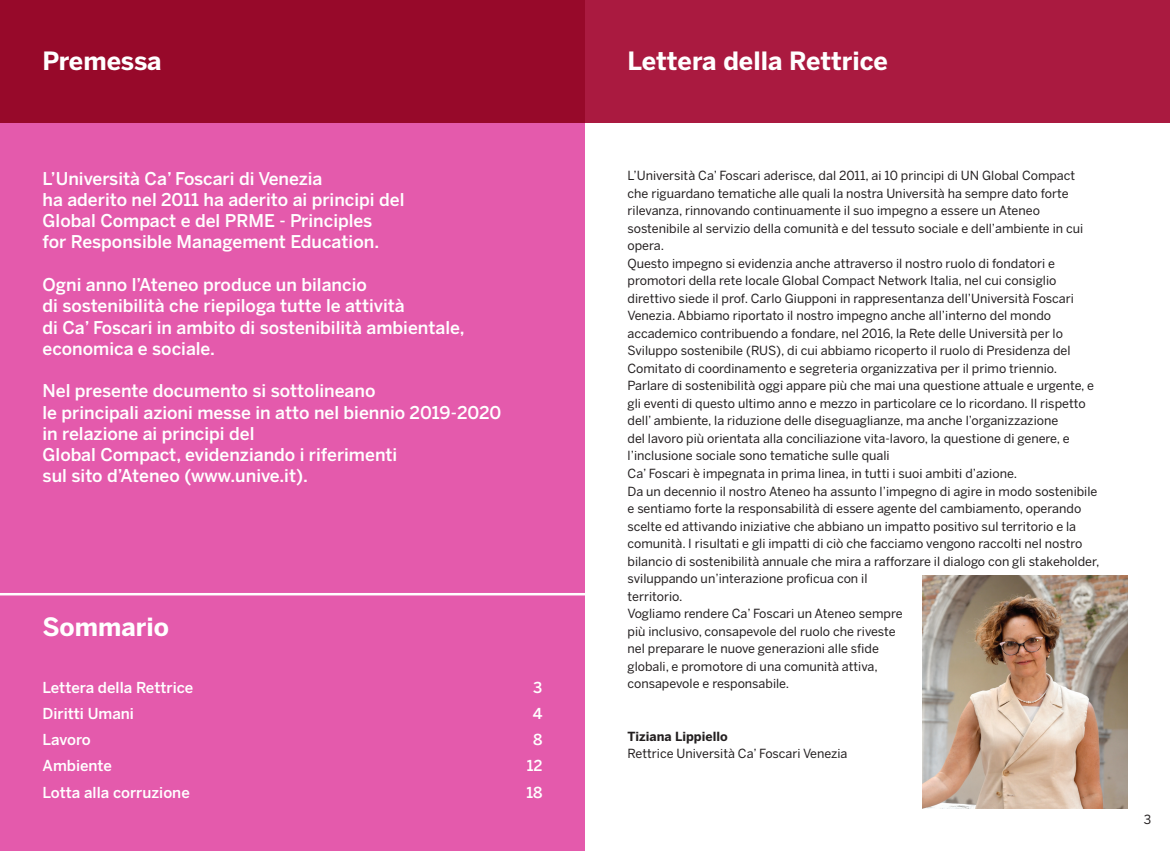
<style>
.page{position:relative;width:1170px;height:851px;background:#fff}
.page>*{position:absolute;margin:0;border:0;box-sizing:border-box;transform-origin:0 0}
.t1{font:700 25px "Benton Sans";color:#fff}
.t2{font:500 17.5px/21.2px "Benton Sans";color:#fff}
.t3{font:500 15px "Benton Sans";color:#fff}
.t4{font:12.5px/17.5px "Benton Sans";color:#231f20}
.t5{font:700 12.5px "Benton Sans";color:#231f20}
</style>
<div class="page">
<div style="left:0;top:0;width:1169px;height:123px;background:#aa1a40"></div>
<svg style="left:0;top:0;width:585px;height:850px;background:#d84e99"></svg>
<img style="left:922px;top:575px;width:205px;height:233px">
<hr style="left:0;top:593px;width:585px;height:2px;background:#fff">
<h1 class="t1" style="left:43px;top:46px;width:120px">Premessa</h1>
<h2 class="t2" style="left:43px;top:167px;width:363px">L’Università Ca’ Foscari di Venezia<br>ha aderito nel 2011 ha aderito ai principi del Global Compact e del PRME - Principles<br>for Responsible Management Education.</h2>
<h2 class="t2" style="left:43px;top:274px;width:423px">Ogni anno l’Ateneo produce un bilancio<br>di sostenibilità che riepiloga tutte le attività<br>di Ca’ Foscari in ambito di sostenibilità ambientale, economica e sociale.</h2>
<h2 class="t2" style="left:43px;top:380px;width:460px">Nel presente documento si sottolineano<br>le principali azioni messe in atto nel biennio 2019-2020 in relazione ai principi del<br>Global Compact, evidenziando i riferimenti<br>sul sito d’Ateneo (www.unive.it).</h2>
<h1 class="t1" style="left:43px;top:612px;width:128px">Sommario</h1>
<p class="t3" style="left:43px;top:678px;width:152px">Lettera della Rettrice</p>
<p class="t3" style="left:533px;top:678px;width:11px">3</p>
<p class="t3" style="left:43px;top:704px;width:93px">Diritti Umani</p>
<p class="t3" style="left:532px;top:704px;width:11px">4</p>
<p class="t3" style="left:43px;top:730px;width:50px">Lavoro</p>
<p class="t3" style="left:533px;top:730px;width:11px">8</p>
<p class="t3" style="left:43px;top:756px;width:71px">Ambiente</p>
<p class="t3" style="left:526px;top:756px;width:17px">12</p>
<p class="t3" style="left:43px;top:783px;width:149px">Lotta alla corruzione</p>
<p class="t3" style="left:526px;top:783px;width:18px">18</p>
<h1 class="t1" style="left:627px;top:46px;width:262px">Lettera della Rettrice</h1>
<p class="t4" style="left:627px;top:167px;width:473px">L’Università Ca’ Foscari aderisce, dal 2011, ai 10 principi di UN Global Compact<br>che riguardano tematiche alle quali la nostra Università ha sempre dato forte rilevanza, rinnovando continuamente il suo impegno a essere un Ateneo sostenibile al servizio della comunità e del tessuto sociale e dell’ambiente in cui opera.<br>Questo impegno si evidenzia anche attraverso il nostro ruolo di fondatori e promotori della rete locale Global Compact Network Italia, nel cui consiglio direttivo siede il prof. Carlo Giupponi in rappresentanza dell’Università Foscari Venezia. Abbiamo riportato il nostro impegno anche all’interno del mondo accademico contribuendo a fondare, nel 2016, la Rete delle Università per lo Sviluppo sostenibile (RUS), di cui abbiamo ricoperto il ruolo di Presidenza del Comitato di coordinamento e segreteria organizzativa per il primo triennio.<br>Parlare di sostenibilità oggi appare più che mai una questione attuale e urgente, e gli eventi di questo ultimo anno e mezzo in particolare ce lo ricordano. Il rispetto dell’ ambiente, la riduzione delle diseguaglianze, ma anche l’organizzazione<br>del lavoro più orientata alla conciliazione vita-lavoro, la questione di genere, e l’inclusione sociale sono tematiche sulle quali<br>Ca’ Foscari è impegnata in prima linea, in tutti i suoi ambiti d’azione.<br>Da un decennio il nostro Ateneo ha assunto l’impegno di agire in modo sostenibile e sentiamo forte la responsabilità di essere agente del cambiamento, operando scelte ed attivando iniziative che abbiano un impatto positivo sul territorio e la comunità. I risultati e gli impatti di ciò che facciamo vengono raccolti nel nostro bilancio di sostenibilità annuale che mira a rafforzare il dialogo con gli stakeholder, sviluppando un’interazione proficua con il<br>territorio.<br>Vogliamo rendere Ca’ Foscari un Ateneo sempre<br>più inclusivo, consapevole del ruolo che riveste<br>nel preparare le nuove generazioni alle sfide<br>globali, e promotore di una comunità attiva,<br>consapevole e responsabile.</p>
<p class="t5" style="left:627px;top:728px;width:102px">Tiziana Lippiello</p>
<p class="t4" style="left:627px;top:744px;width:221px">Rettrice Università Ca’ Foscari Venezia</p>
<p class="t4" style="left:1143px;top:810px;width:9px">3</p>
</div>
